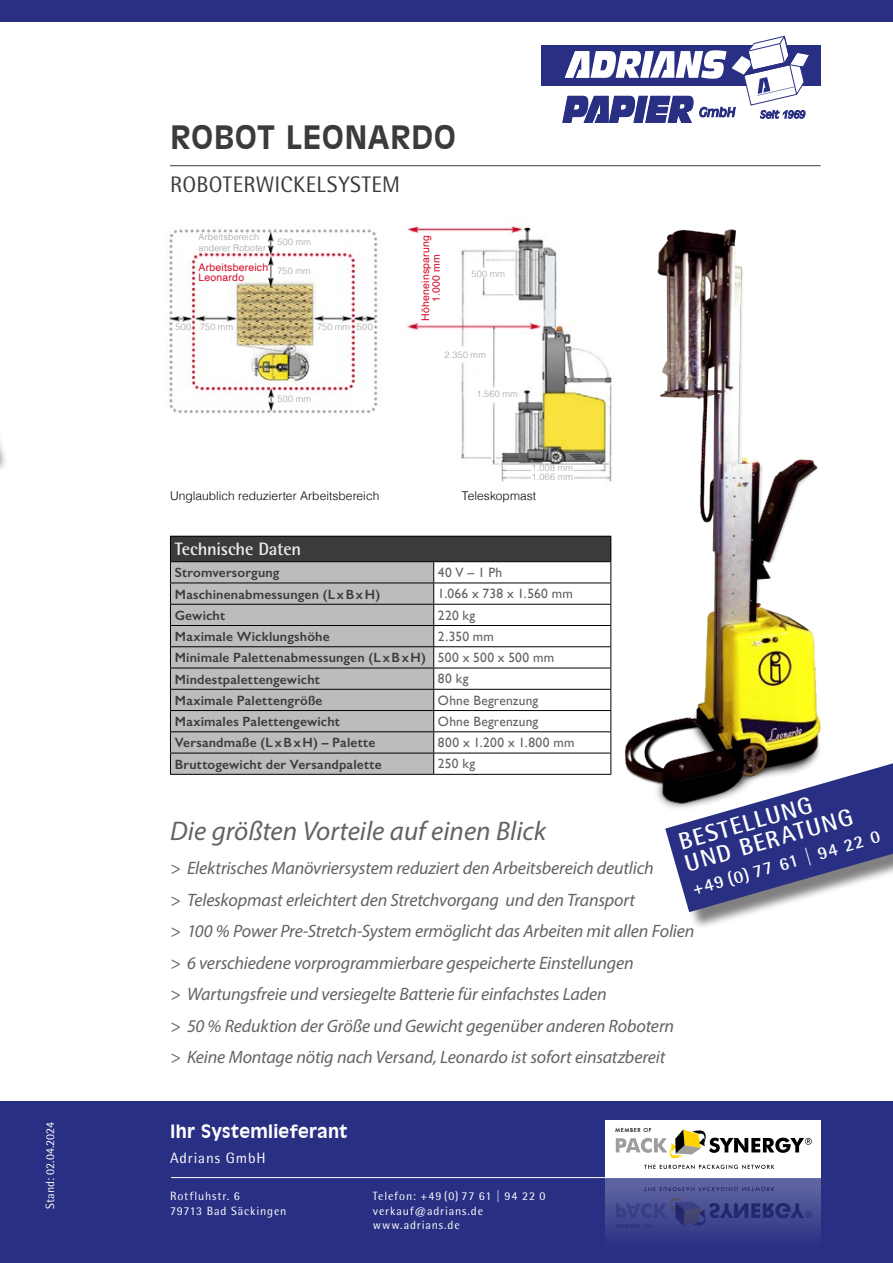
<style>
.page{position:relative;width:893px;height:1263px;background:#fff}
.page>*{position:absolute;margin:0;border:0;box-sizing:border-box;transform-origin:0 0}
.t1{font:700 31.5px "Incised 901 BT";letter-spacing:.015em;color:#3b3b3a}
.t2{font:italic 27px "Myriad Pro";color:#636362}
.t3{font:700 24px/22.5px "Rotis Semi Sans Std";color:#fff}
.t4{font:22.5px "Rotis Semi Sans Std";letter-spacing:.015em;color:#3b3b3a}
.t5{font:italic 18px/31.5px "Myriad Pro";letter-spacing:-.01em;color:#636362}
.t6{font:700 18px "Incised 901 BT";letter-spacing:.015em;color:#fff}
.t7{font:700 18px "Rotis Semi Sans Std";color:#fff}
.t8{font:700 18px "Rotis Semi Sans Std";letter-spacing:-.01em;color:#ececed}
.t9{font:15px "Rotis Semi Sans Std";letter-spacing:.06em;color:#fff}
.t10{font:600 13.5px/21.3px "Gill Sans";letter-spacing:.015em;color:#3b3b3a}
.t11{font:13.5px "Gill Sans";letter-spacing:.015em;color:#636362}
.t12{font:13.5px "Gill Sans";letter-spacing:.04em;color:#636362}
.t13{font:12px/14.4px "Rotis Semi Sans Std";letter-spacing:.07em;color:#fff}
.t14{font:300 12px "Helvetica";letter-spacing:.005em;color:#000}
.t15{font:12px "Rotis Semi Sans Std";color:#fff}
.t16{font:10.5px/10.5px "Helvetica";letter-spacing:.015em;color:#d50b29}
.t17{font:300 9px/10.5px "Helvetica";letter-spacing:.02em;color:#9c9d9d}
.t18{font:300 9px/8.4px "Helvetica";letter-spacing:.045em;color:#9c9d9d}
.t19{font:500 5.4px "Futura";letter-spacing:.1em;color:#000}
.s1{font-weight:400;color:#636362}
</style>
<div class="page">
<div style="left:0;top:1101px;width:893px;height:162px;background:#292f82"></div>
<div style="left:0;top:0;width:893px;height:21px;background:#292f82"></div>
<hr style="left:171px;top:1177px;width:650px;height:1px;background:#fff">
<div style="left:542px;top:45px;width:279px;height:40px;background:#292f82"></div>
<svg style="left:562px;top:36px;width:248px;height:87px"></svg>
<div style="left:605px;top:1120px;width:216px;height:58px;background:#fff"></div>
<svg style="left:616px;top:1129px;width:196px;height:40px"></svg>
<div style="left:605px;top:1178px;width:216px;height:85px;background:linear-gradient(to bottom,#6267a3,#21277d)"></div>
<svg style="left:616px;top:1187px;width:196px;height:42px;background:#44498e"></svg>
<img style="left:169px;top:229px;width:209px;height:185px">
<img style="left:406px;top:226px;width:206px;height:256px">
<img style="left:625px;top:229px;width:196px;height:576px">
<div style="left:170px;top:536px;width:441px;height:26px;background:#3b3b3a"></div>
<div style="left:171px;top:562px;width:262px;height:212px;background:#bbbcbd"></div>
<hr style="left:170px;top:536px;width:264px;height:1px;background:#000">
<hr style="left:434px;top:536px;width:177px;height:1px;background:#000">
<hr style="left:170px;top:561px;width:264px;height:1px;background:#000">
<hr style="left:170px;top:583px;width:264px;height:1px;background:#000">
<hr style="left:170px;top:604px;width:264px;height:1px;background:#000">
<hr style="left:170px;top:625px;width:264px;height:1px;background:#000">
<hr style="left:170px;top:646px;width:264px;height:1px;background:#000">
<hr style="left:170px;top:668px;width:264px;height:1px;background:#000">
<hr style="left:170px;top:689px;width:264px;height:1px;background:#000">
<hr style="left:170px;top:710px;width:264px;height:1px;background:#000">
<hr style="left:170px;top:731px;width:264px;height:1px;background:#000">
<hr style="left:170px;top:753px;width:264px;height:1px;background:#000">
<svg style="left:170px;top:537px;width:1px;height:237px"></svg>
<svg style="left:433px;top:537px;width:178px;height:237px"></svg>
<hr style="left:170px;top:774px;width:264px;height:1px;background:#000">
<hr style="left:434px;top:774px;width:177px;height:1px;background:#000">
<div style="left:669px;top:763px;width:224px;height:167px;background:#000;opacity:.5"></div>
<svg style="left:665px;top:763px;width:228px;height:149px"></svg>
<hr style="left:170px;top:165px;width:651px;height:1px;background:#3b3b3a">
<h1 class="t1" style="left:170px;top:118px;width:288px">ROBOT LEONARDO</h1>
<p class="t4" style="left:170px;top:171px;width:232px">ROBOTERWICKELSYSTEM</p>
<p class="t17" style="left:199px;top:231px;width:69px">Arbeitsbereich anderer Roboter</p>
<p class="t16" style="left:199px;top:262px;width:71px">Arbeitsbereich<br>Leonardo</p>
<p class="t17" style="left:277px;top:236px;width:35px">500 mm</p>
<p class="t17" style="left:277px;top:264px;width:35px">750 mm</p>
<p class="t17" style="left:175px;top:321px;width:59px">500 750 mm</p>
<p class="t17" style="left:357px;top:321px;width:17px">500</p>
<p class="t17" style="left:317px;top:321px;width:35px">750 mm</p>
<p class="t16" style="left:421px;top:321px;width:87px;text-align:center;rotate:-90deg">Höheneinsparung<br>1.000 mm</p>
<p class="t17" style="left:471px;top:267px;width:35px">500 mm</p>
<p class="t17" style="left:277px;top:393px;width:35px">500 mm</p>
<p class="t17" style="left:445px;top:349px;width:43px">2.350 mm</p>
<p class="t17" style="left:477px;top:388px;width:42px">1.560 mm</p>
<p class="t18" style="left:532px;top:463px;width:42px">1.008 mm<br>1.066 mm</p>
<p class="t14" style="left:170px;top:485px;width:211px">Unglaublich reduzierter Arbeitsbereich</p>
<p class="t14" style="left:462px;top:485px;width:76px">Teleskopmast</p>
<p class="t8" style="left:175px;top:538px;width:128px">Technische Daten</p>
<p class="t10" style="left:175px;top:562px;width:106px">Stromversorgung</p>
<p class="t11" style="left:438px;top:564px;width:66px">40 V – 1 Ph</p>
<p class="t10" style="left:175px;top:583px;width:207px">Maschinenabmessungen (LxBxH)</p>
<p class="t11" style="left:438px;top:586px;width:136px">1.066 x 738 x 1.560 mm</p>
<p class="t10" style="left:175px;top:604px;width:52px">Gewicht</p>
<p class="t11" style="left:438px;top:607px;width:39px">220 kg</p>
<p class="t10" style="left:175px;top:626px;width:157px">Maximale Wicklungshöhe</p>
<p class="t10" style="left:175px;top:625px;width:381px;text-indent:263px"><span class="s1">2.350 mm<br></span>Minimale Palettenabmessungen (LxBxH) <span class="s1">500 x 500 x 500 mm<br></span>Mindestpalettengewicht</p>
<p class="t11" style="left:438px;top:671px;width:32px">80 kg</p>
<p class="t10" style="left:175px;top:689px;width:149px">Maximale Palettengröße</p>
<p class="t11" style="left:438px;top:692px;width:102px">Ohne Begrenzung</p>
<p class="t10" style="left:175px;top:711px;width:167px">Maximales Palettengewicht</p>
<p class="t11" style="left:438px;top:713px;width:102px">Ohne Begrenzung</p>
<p class="t10" style="left:175px;top:732px;width:202px">Versandmaße (LxBxH) – Palette</p>
<p class="t12" style="left:438px;top:734px;width:138px">800 x 1.200 x 1.800 mm</p>
<p class="t10" style="left:175px;top:753px;width:208px">Bruttogewicht der Versandpalette</p>
<p class="t11" style="left:438px;top:756px;width:39px">250 kg</p>
<h3 class="t3" style="left:676px;top:831px;width:175px;rotate:-16deg">BESTELLUNG<br>UND BERATUNG</h3>
<h2 class="t2" style="left:170px;top:814px;width:377px">Die größten Vorteile auf einen Blick</h2>
<p class="t7" style="left:690px;top:879px;width:196px;rotate:-16deg">+49 (0) 77 61 | 94 22 0</p>
<p class="t5" style="left:170px;top:852px;width:526px">&gt; Elektrisches Manövriersystem reduziert den Arbeitsbereich deutlich<br>&gt; Teleskopmast erleichtert den Stretchvorgang und den Transport<br>&gt; 100 % Power Pre-Stretch-System ermöglicht das Arbeiten mit allen Folien &gt; 6 verschiedene vorprogrammierbare gespeicherte Einstellungen<br>&gt; Wartungsfreie und versiegelte Batterie für einfachstes Laden<br>&gt; 50 % Reduktion der Größe und Gewicht gegenüber anderen Robotern<br>&gt; Keine Montage nötig nach Versand, Leonardo ist sofort einsatzbereit</p>
<p class="t15" style="left:43px;top:1208px;width:88px;rotate:-90deg">Stand: 02.04.2024</p>
<p class="t6" style="left:170px;top:1120px;width:179px">Ihr Systemlieferant</p>
<p class="t9" style="left:170px;top:1149px;width:97px">Adrians GmbH</p>
<p class="t13" style="left:170px;top:1189px;width:118px">Rotfluhstr. 6<br>79713 Bad Säckingen</p>
<p class="t13" style="left:373px;top:1189px;width:174px">Telefon: +49 (0) 77 61 | 94 22 0 verkauf@adrians.de www.adrians.de</p>
<p class="t19" style="left:615px;top:1126px;width:38px">MEMBER OF</p>
</div>
